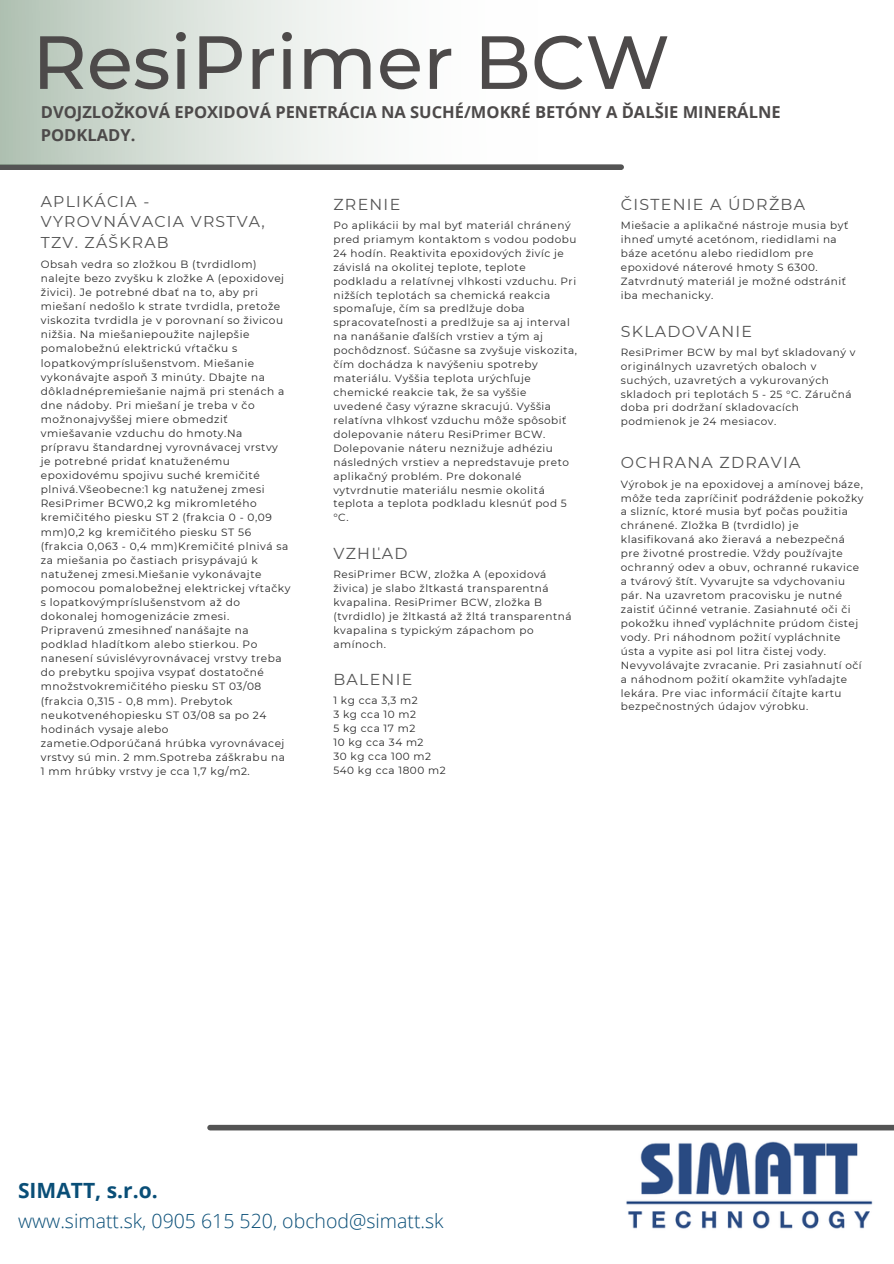
<style>
.page{position:relative;width:894px;height:1264px;background:#fff}
.page>*{position:absolute;margin:0;border:0;box-sizing:border-box;transform-origin:0 0}
.t1{font:500 75.15px "Montserrat";color:#4d4a4a}
.t2{font:700 21px "Open Sans";color:#094e77}
.t3{font:300 19.5px "Open Sans";color:#094e77}
.t4{font:700 16.5px/22.5px "Open Sans";color:#4d4a4a}
.t5{font:15.75px "Montserrat";letter-spacing:.08em;color:#545454}
.t6{font:15.6px/20.2px "Montserrat";letter-spacing:.08em;color:#545454}
.t7{font:10.5px/14px "Montserrat";letter-spacing:.05em;color:#272727}
</style>
<div class="page">
<div style="left:0;top:164px;width:621px;height:6px;background:#545454"></div>
<div style="left:0;top:0;width:537px;height:164px;background:linear-gradient(to right,#bac9bd,#fff)"></div>
<img style="left:626px;top:1141px;width:247px;height:88px">
<div style="left:210px;top:1124px;width:683px;height:6px;background:#545454"></div>
<h1 class="t1" style="left:32px;top:16px;width:639px">ResiPrimer BCW</h1>
<p class="t4" style="left:41px;top:101px;width:741px">DVOJZLOŽKOVÁ EPOXIDOVÁ PENETRÁCIA NA SUCHÉ/MOKRÉ BETÓNY A ĎALŠIE MINERÁLNE<br>PODKLADY.</p>
<h5 class="t6" style="left:41px;top:191px;width:225px">APLIKÁCIA -<br>VYROVNÁVACIA VRSTVA,<br>TZV. ZÁŠKRAB</h5>
<p class="t7" style="left:41px;top:257px;width:251px">Obsah vedra so zložkou B (tvrdidlom) nalejte bezo zvyšku k zložke A (epoxidovej živici). Je potrebné dbať na to, aby pri miešaní nedošlo k strate tvrdidla, pretože viskozita tvrdidla je v porovnaní so živicou nižšia. Na miešaniepoužite najlepšie pomalobežnú elektrickú vŕtačku s lopatkovýmpríslušenstvom. Miešanie vykonávajte aspoň 3 minúty. Dbajte na dôkladnépremiešanie najmä pri stenách a dne nádoby. Pri miešaní je treba v čo možnonajvyššej miere obmedziť vmiešavanie vzduchu do hmoty.Na prípravu štandardnej vyrovnávacej vrstvy<br>je potrebné pridať knatuženému epoxidovému spojivu suché kremičité plnivá.Všeobecne:1 kg natuženej zmesi ResiPrimer BCW0,2 kg mikromletého kremičitého piesku ST 2 (frakcia 0 - 0,09 mm)0,2 kg kremičitého piesku ST 56 (frakcia 0,063 - 0,4 mm)Kremičité plnivá sa za miešania po častiach prisypávajú k natuženej zmesi.Miešanie vykonávajte pomocou pomalobežnej elektrickej vŕtačky s lopatkovýmpríslušenstvom až do dokonalej homogenizácie zmesi.<br>Pripravenú zmesihneď nanášajte na podklad hladítkom alebo stierkou. Po nanesení súvislévyrovnávacej vrstvy treba do prebytku spojiva vsypať dostatočné množstvokremičitého piesku ST 03/08 (frakcia 0,315 - 0,8 mm). Prebytok neukotvenéhopiesku ST 03/08 sa po 24 hodinách vysaje alebo zametie.Odporúčaná hrúbka vyrovnávacej vrstvy sú min. 2 mm.Spotreba záškrabu na 1 mm hrúbky vrstvy je cca 1,7 kg/m2.</p>
<h5 class="t5" style="left:333px;top:194px;width:68px">ZRENIE</h5>
<p class="t7" style="left:333px;top:218px;width:245px">Po aplikácii by mal byť materiál chránený pred priamym kontaktom s vodou podobu 24 hodín. Reaktivita epoxidových živíc je závislá na okolitej teplote, teplote podkladu a relatívnej vlhkosti vzduchu. Pri nižších teplotách sa chemická reakcia spomaľuje, čím sa predlžuje doba spracovateľnosti a predlžuje sa aj interval na nanášanie ďalších vrstiev a tým aj pochôdznosť. Súčasne sa zvyšuje viskozita, čím dochádza k navýšeniu spotreby materiálu. Vyššia teplota urýchľuje chemické reakcie tak, že sa vyššie uvedené časy výrazne skracujú. Vyššia relatívna vlhkosť vzduchu môže spôsobiť dolepovanie náteru ResiPrimer BCW.<br>Dolepovanie náteru neznižuje adhéziu následných vrstiev a nepredstavuje preto aplikačný problém. Pre dokonalé vytvrdnutie materiálu nesmie okolitá teplota a teplota podkladu klesnúť pod 5 °C.</p>
<h2 class="t5" style="left:333px;top:543px;width:76px">VZHĽAD</h2>
<h3 class="t7" style="left:333px;top:567px;width:239px">ResiPrimer BCW, zložka A (epoxidová živica) je slabo žltkastá transparentná kvapalina. ResiPrimer BCW, zložka B (tvrdidlo) je žltkastá až žltá transparentná kvapalina s typickým zápachom po amínoch.</h3>
<h5 class="t5" style="left:333px;top:669px;width:80px">BALENIE</h5>
<p class="t7" style="left:333px;top:693px;width:86px">1 kg cca 3,3 m2</p>
<h5 class="t7" style="left:333px;top:707px;width:84px">3 kg cca 10 m2</h5>
<p class="t7" style="left:333px;top:721px;width:83px">5 kg cca 17 m2</p>
<p class="t7" style="left:333px;top:735px;width:92px">10 kg cca 34 m2</p>
<p class="t7" style="left:333px;top:749px;width:99px">30 kg cca 100 m2</p>
<p class="t7" style="left:333px;top:763px;width:114px">540 kg cca 1800 m2</p>
<p class="t5" style="left:620px;top:194px;width:186px">ČISTENIE A ÚDRŽBA</p>
<p class="t7" style="left:620px;top:218px;width:229px">Miešacie a aplikačné nástroje musia byť ihneď umyté acetónom, riedidlami na báze acetónu alebo riedidlom pre epoxidové náterové hmoty S 6300.<br>Zatvrdnutý materiál je možné odstrániť iba mechanicky.</p>
<h5 class="t5" style="left:620px;top:321px;width:133px">SKLADOVANIE</h5>
<p class="t7" style="left:620px;top:345px;width:236px">ResiPrimer BCW by mal byť skladovaný v originálnych uzavretých obaloch v suchých, uzavretých a vykurovaných skladoch pri teplotách 5 - 25 °C. Záručná doba pri dodržaní skladovacích podmienok je 24 mesiacov.</p>
<h5 class="t5" style="left:620px;top:453px;width:181px">OCHRANA ZDRAVIA</h5>
<p class="t7" style="left:620px;top:477px;width:244px">Výrobok je na epoxidovej a amínovej báze, môže teda zapríčiniť podráždenie pokožky a slizníc, ktoré musia byť počas použitia chránené. Zložka B (tvrdidlo) je klasifikovaná ako žieravá a nebezpečná pre životné prostredie. Vždy používajte ochranný odev a obuv, ochranné rukavice a tvárový štít. Vyvarujte sa vdychovaniu pár. Na uzavretom pracovisku je nutné zaistiť účinné vetranie. Zasiahnuté oči či pokožku ihneď vypláchnite prúdom čistej vody. Pri náhodnom požití vypláchnite ústa a vypite asi pol litra čistej vody.<br>Nevyvolávajte zvracanie. Pri zasiahnutí očí a náhodnom požití okamžite vyhľadajte lekára. Pre viac informácií čítajte kartu bezpečnostných údajov výrobku.</p>
<h4 class="t2" style="left:18px;top:1175px;width:141px">SIMATT, s.r.o.</h4>
<h5 class="t3" style="left:18px;top:1207px;width:427px">www.simatt.sk, 0905 615 520, obchod@simatt.sk</h5>
</div>
